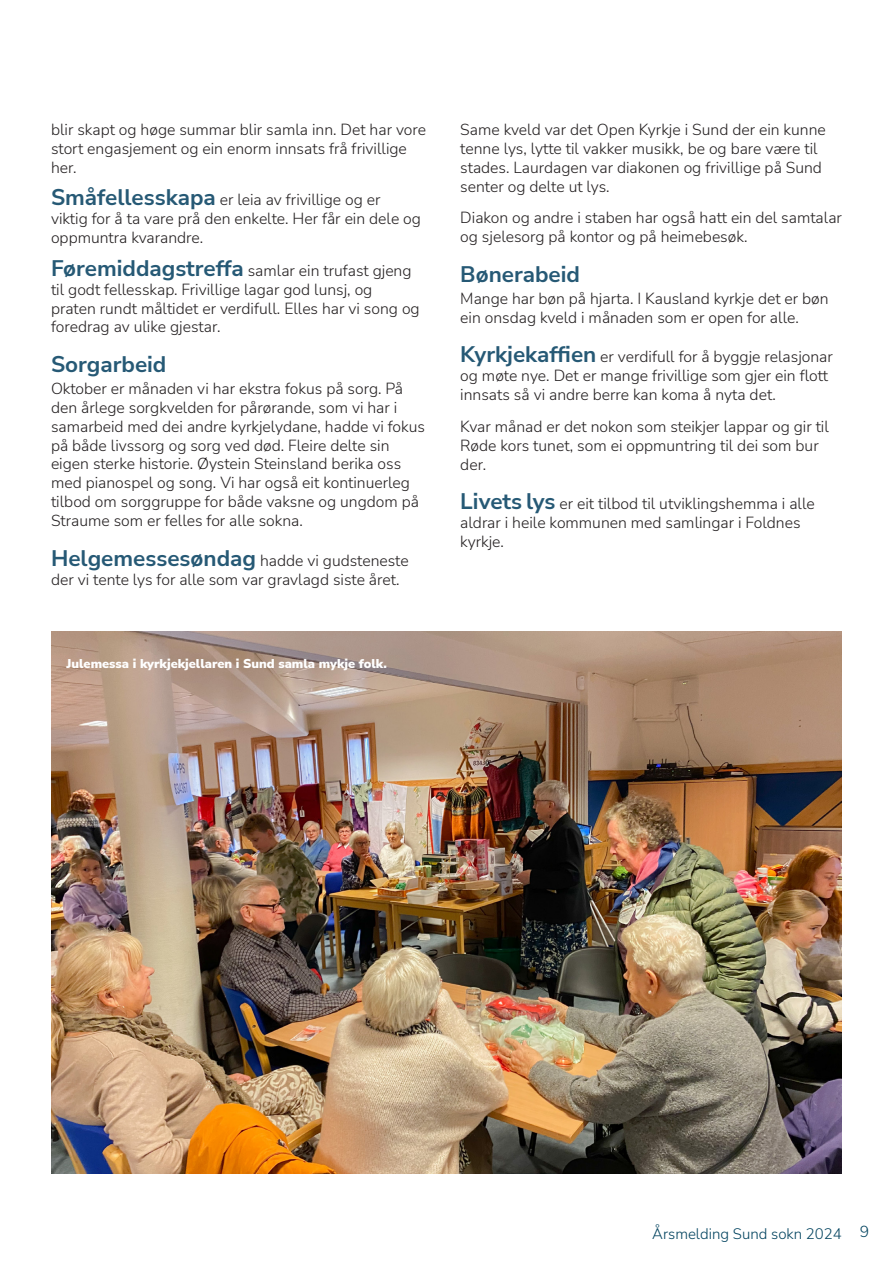
<style>
.page{position:relative;width:893px;height:1263px;background:#fff}
.page>*{position:absolute;margin:0;border:0;box-sizing:border-box;transform-origin:0 0}
.Mellomtittel{font:700 22.5px "Nunito Sans";color:#265975}
.Tekst{font:300 15.75px/18.9px "Nunito Sans";color:#231f20}
.t1{font:300 15px "Nunito Sans";color:#00425e}
.Bildetekst{font:900 12.75px "Nunito Sans";color:#fff}
.s1{font-weight:700;font-size:22.5px;color:#265975}
.s2{font-size:15.75px}
</style>
<div class="page">
<img style="left:51px;top:631px;width:791px;height:543px">
<p class="Tekst" style="left:51px;top:119px;width:377px">blir skapt og høge summar blir samla inn. Det har vore stort engasjement og ein enorm innsats frå frivillige her.</p>
<p class="Tekst" style="left:51px;top:190px;width:371px"><span class="s1">Småfellesskapa</span> er leia av frivillige og er viktig for å ta vare prå den enkelte. Her får ein dele og oppmuntra kvarandre.</p>
<p class="Tekst" style="left:51px;top:260px;width:370px"><span class="s1">Føremiddagstreffa</span> samlar ein trufast gjeng til godt fellesskap. Frivillige lagar god lunsj, og praten rundt måltidet er verdifull. Elles har vi song og foredrag av ulike gjestar.</p>
<p class="Mellomtittel" style="left:51px;top:348px;width:117px">Sorgarbeid</p>
<p class="Tekst" style="left:51px;top:378px;width:376px">Oktober er månaden vi har ekstra fokus på sorg. På den årlege sorgkvelden for pårørande, som vi har i samarbeid med dei andre kyrkjelydane, hadde vi fokus på både livssorg og sorg ved død. Fleire delte sin eigen sterke historie. Øystein Steinsland berika oss med pianospel og song. Vi har også eit kontinuerleg tilbod om sorggruppe for både vaksne og ungdom på Straume som er felles for alle sokna.</p>
<p class="Tekst" style="left:51px;top:550px;width:359px"><span class="s1">Helgemessesøndag</span> hadde vi gudsteneste der vi tente lys for alle som var gravlagd siste året.</p>
<p class="Bildetekst" style="left:67px;top:654px;width:322px">Julemessa i kyrkjekjellaren i Sund samla mykje folk.</p>
<p class="Tekst" style="left:460px;top:119px;width:367px">Same kveld var det Open Kyrkje i Sund der ein kunne tenne lys, lytte til vakker musikk, be og bare være til stades. Laurdagen var diakonen og frivillige på Sund senter og delte ut lys.</p>
<p class="Tekst" style="left:460px;top:208px;width:383px">Diakon og andre i staben har også hatt ein del samtalar og sjelesorg på kontor og på heimebesøk.</p>
<p class="Mellomtittel" style="left:460px;top:258px;width:121px">Bønerabeid</p>
<p class="Tekst" style="left:460px;top:288px;width:370px">Mange har bøn på hjarta. I Kausland kyrkje det er bøn ein onsdag kveld i månaden som er open for alle.</p>
<p class="Tekst" style="left:460px;top:347px;width:374px"><span class="s1">Kyrkjekaffien</span> er verdifull for å byggje relasjonar og møte nye. Det er mange frivillige som gjer ein flott innsats så vi andre berre kan koma å nyta det.</p>
<p class="Tekst" style="left:460px;top:416px;width:370px">Kvar månad er det nokon som steikjer lappar og gir til<br>Røde kors tunet, som ei oppmuntring til dei som bur der.</p>
<p class="Tekst" style="left:460px;top:494px;width:356px"><span class="s1">Livets lys</span> er eit tilbod til utviklingshemma i alle aldrar i heile kommunen med samlingar i Foldnes kyrkje.</p>
<p class="t1" style="left:652px;top:1223px;width:218px">Årsmelding Sund sokn 2024 <span class="s2">9</span></p>
</div>
